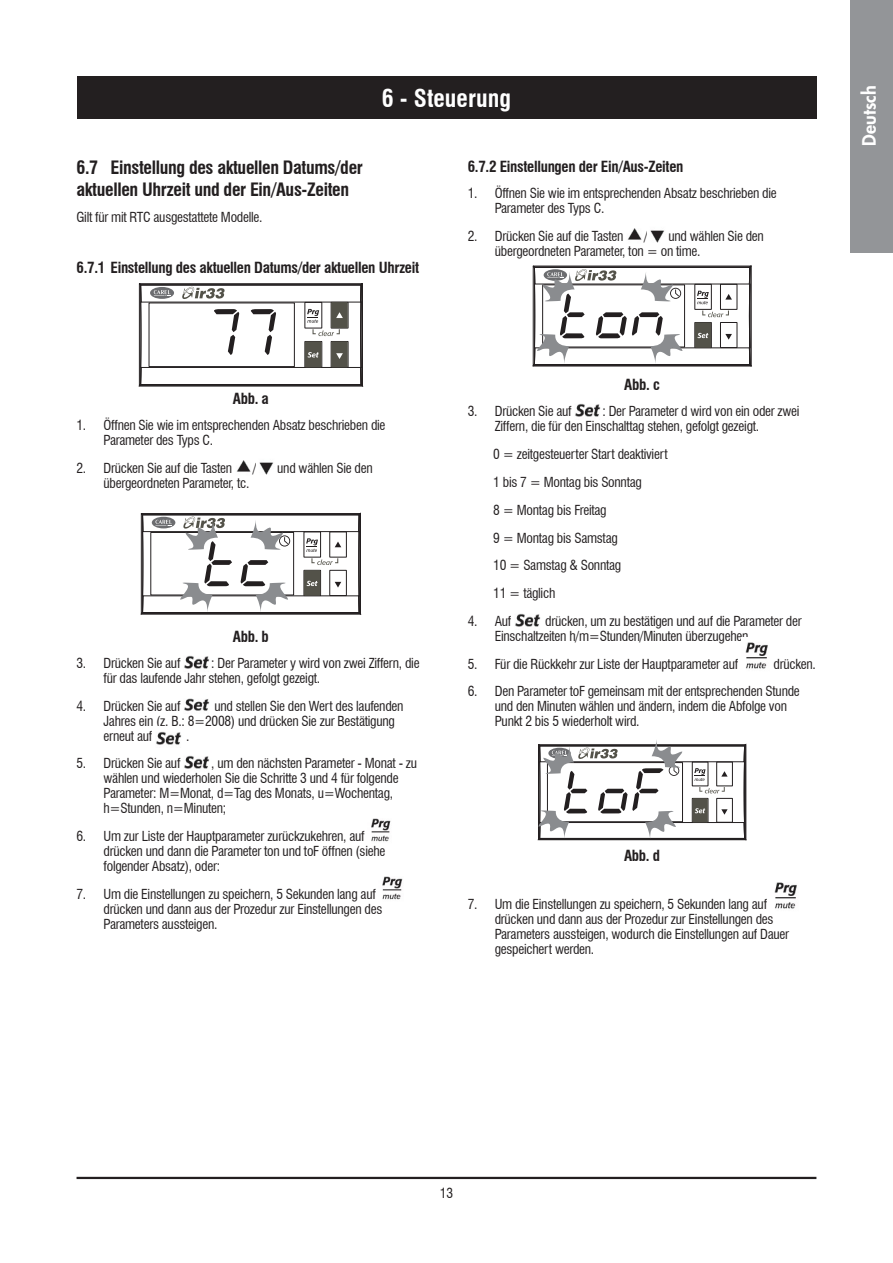
<style>
.page{position:relative;width:893px;height:1263px;background:#fff}
.page>*{position:absolute;margin:0;border:0;box-sizing:border-box;transform-origin:0 0}
.t1{font:700 condensed 24px "Swiss 721 BT";color:#fff}
.t2{font:700 condensed 18px "Swiss 721 BT";letter-spacing:-.02em;color:#231f20}
.t3{font:800 18px "Futura Std";color:#fff}
.t4{font:700 condensed 15px "Swiss 721 BT";letter-spacing:-.02em;color:#231f20}
.t5{font:condensed 13.5px/15px "Swiss 721 BT";letter-spacing:-.02em;color:#231f20}
</style>
<div class="page">
<hr style="left:77px;top:1177px;width:739px;height:2px;background:#231f20">
<div style="left:850px;top:0;width:43px;height:253px;background:#939598"></div>
<div style="left:77px;top:77px;width:739px;height:42px;background:#231f20"></div>
<img style="left:627px;top:228px;width:15px;height:12px">
<img style="left:650px;top:230px;width:14px;height:13px">
<svg style="left:532px;top:265px;width:220px;height:102px"></svg>
<img style="left:575px;top:403px;width:26px;height:14px">
<img style="left:515px;top:613px;width:26px;height:14px">
<img style="left:745px;top:642px;width:23px;height:27px">
<svg style="left:537px;top:740px;width:210px;height:100px"></svg>
<img style="left:774px;top:882px;width:23px;height:27px">
<svg style="left:138px;top:283px;width:226px;height:104px"></svg>
<img style="left:236px;top:460px;width:15px;height:12px">
<img style="left:259px;top:462px;width:14px;height:13px">
<svg style="left:140px;top:512px;width:222px;height:103px"></svg>
<img style="left:184px;top:655px;width:26px;height:14px">
<img style="left:184px;top:698px;width:26px;height:13px">
<img style="left:156px;top:731px;width:26px;height:14px">
<img style="left:184px;top:755px;width:26px;height:14px">
<img style="left:371px;top:818px;width:20px;height:24px">
<img style="left:382px;top:876px;width:21px;height:24px">
<p class="t1" style="left:382px;top:84px;width:131px">6 - Steuerung</p>
<p class="t2" style="left:77px;top:157px;width:288px">6.7 Einstellung des aktuellen Datums/der</p>
<p class="t2" style="left:77px;top:179px;width:274px">aktuellen Uhrzeit und der Ein/Aus-Zeiten</p>
<p class="t5" style="left:77px;top:210px;width:188px">Gilt für mit RTC ausgestattete Modelle.</p>
<p class="t4" style="left:77px;top:259px;width:344px">6.7.1 Einstellung des aktuellen Datums/der aktuellen Uhrzeit</p>
<p class="t4" style="left:233px;top:389px;width:38px">Abb. a</p>
<p class="t5" style="left:104px;top:418px;width:283px;text-indent:-27px">1. Öffnen Sie wie im entsprechenden Absatz beschrieben die<br>Parameter des Typs C.</p>
<p class="t5" style="left:77px;top:460px;width:157px">2. Drücken Sie auf die Tasten</p>
<p class="t5" style="left:253px;top:460px;width:5px">/</p>
<p class="t5" style="left:277px;top:460px;width:97px">und wählen Sie den</p>
<p class="t5" style="left:104px;top:475px;width:147px">übergeordneten Parameter, tc.</p>
<p class="t4" style="left:233px;top:627px;width:38px">Abb. b</p>
<p class="t5" style="left:77px;top:655px;width:106px">3. Drücken Sie auf</p>
<p class="t5" style="left:104px;top:655px;width:318px;text-indent:108px">: Der Parameter y wird von zwei Ziffern, die für das laufende Jahr stehen, gefolgt gezeigt.</p>
<p class="t5" style="left:77px;top:698px;width:106px">4. Drücken Sie auf</p>
<p class="t5" style="left:104px;top:698px;width:301px;text-indent:111px">und stellen Sie den Wert des laufenden<br>Jahres ein (z. B.: 8=2008) und drücken Sie zur Bestätigung erneut auf</p>
<p class="t5" style="left:186px;top:728px;width:5px">.</p>
<p class="t5" style="left:77px;top:756px;width:106px">5. Drücken Sie auf</p>
<p class="t5" style="left:104px;top:756px;width:315px;text-indent:108px">, um den nächsten Parameter - Monat - zu wählen und wiederholen Sie die Schritte 3 und 4 für folgende Parameter: M=Monat, d=Tag des Monats, u=Wochentag, h=Stunden, n=Minuten;</p>
<p class="t5" style="left:104px;top:829px;width:283px;text-indent:-27px">6. Um zur Liste der Hauptparameter zurückzukehren, auf drücken und dann die Parameter ton und toF öffnen (siehe folgender Absatz), oder:</p>
<p class="t5" style="left:104px;top:886px;width:280px;text-indent:-27px">7. Um die Einstellungen zu speichern, 5 Sekunden lang auf drücken und dann aus der Prozedur zur Einstellungen des<br>Parameters aussteigen.</p>
<p class="t4" style="left:468px;top:157px;width:217px">6.7.2 Einstellungen der Ein/Aus-Zeiten</p>
<p class="t5" style="left:495px;top:186px;width:283px;text-indent:-27px">1. Öffnen Sie wie im entsprechenden Absatz beschrieben die<br>Parameter des Typs C.</p>
<p class="t5" style="left:468px;top:228px;width:157px">2. Drücken Sie auf die Tasten</p>
<p class="t5" style="left:644px;top:228px;width:5px">/</p>
<p class="t5" style="left:495px;top:228px;width:271px;text-indent:174px">und wählen Sie den übergeordneten Parameter, ton = on time.</p>
<p class="t4" style="left:624px;top:376px;width:37px">Abb. c</p>
<p class="t5" style="left:468px;top:404px;width:106px">3. Drücken Sie auf</p>
<p class="t5" style="left:495px;top:404px;width:306px;text-indent:108px">: Der Parameter d wird von ein oder zwei<br>Ziffern, die für den Einschalttag stehen, gefolgt gezeigt.</p>
<p class="t5" style="left:493px;top:447px;width:176px">0 = zeitgesteuerter Start deaktiviert</p>
<p class="t5" style="left:493px;top:475px;width:150px">1 bis 7 = Montag bis Sonntag</p>
<p class="t5" style="left:493px;top:502px;width:115px">8 = Montag bis Freitag</p>
<p class="t5" style="left:493px;top:530px;width:126px">9 = Montag bis Samstag</p>
<p class="t5" style="left:493px;top:558px;width:130px">10 = Samstag &amp; Sonntag</p>
<p class="t5" style="left:493px;top:586px;width:64px">11 = täglich</p>
<p class="t5" style="left:468px;top:613px;width:45px">4. Auf</p>
<p class="t5" style="left:495px;top:613px;width:308px;text-indent:51px">drücken, um zu bestätigen und auf die Parameter der<br>Einschaltzeiten h/m=Stunden/Minuten überzugehen.</p>
<p class="t5" style="left:468px;top:656px;width:272px">5. Für die Rückkehr zur Liste der Hauptparameter auf</p>
<p class="t5" style="left:774px;top:656px;width:44px">drücken.</p>
<p class="t5" style="left:495px;top:684px;width:307px;text-indent:-27px">6. Den Parameter toF gemeinsam mit der entsprechenden Stunde und den Minuten wählen und ändern, indem die Abfolge von<br>Punkt 2 bis 5 wiederholt wird.</p>
<p class="t4" style="left:624px;top:846px;width:38px">Abb. d</p>
<p class="t5" style="left:495px;top:896px;width:296px;text-indent:-27px">7. Um die Einstellungen zu speichern, 5 Sekunden lang auf drücken und dann aus der Prozedur zur Einstellungen des Parameters aussteigen, wodurch die Einstellungen auf Dauer gespeichert werden.</p>
<h2 class="t3" style="left:858px;top:146px;width:61px;rotate:-90deg">Deutsch</h2>
<p class="t5" style="left:440px;top:1185px;width:15px">13</p>
</div>
